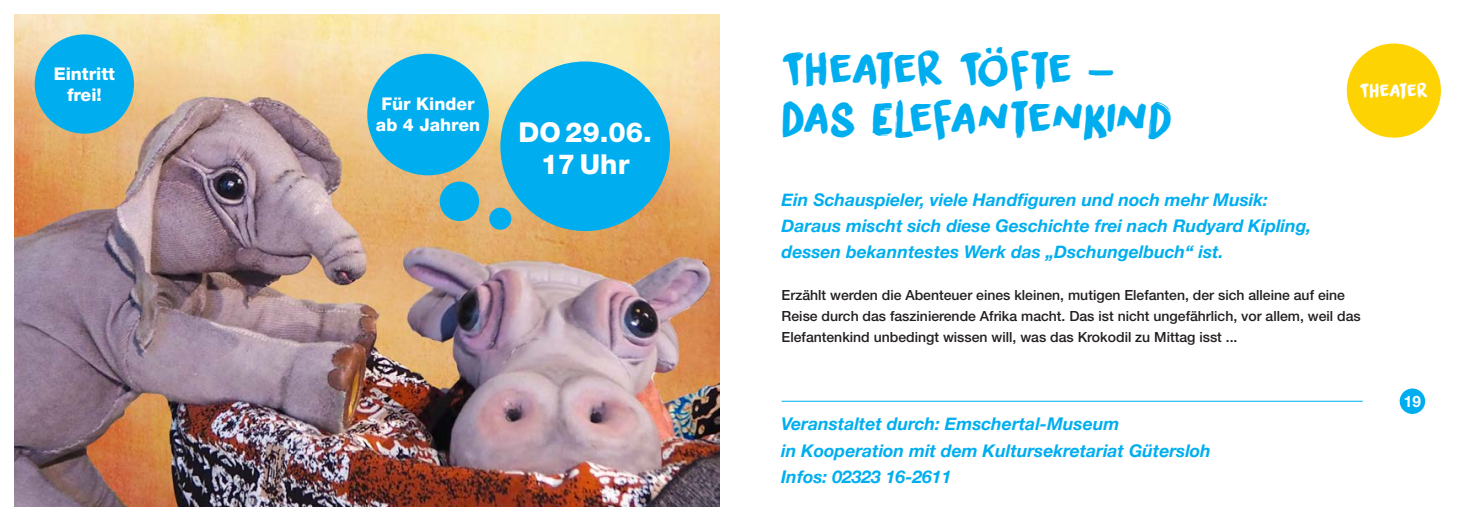
<style>
.page{position:relative;width:1469px;height:521px;background:#fff}
.page>*{position:absolute;margin:0;border:0;box-sizing:border-box;transform-origin:0 0}
.t1{font:45.5px "DK Liquid Embrace";letter-spacing:-.015em;color:#00aeef}
.t2{font:800 27.47px "Helvetica Neue LT Pro";color:#fff}
.t3{font:19.25px "DK Liquid Embrace";letter-spacing:-.02em;color:#fff}
.t4{font:italic 700 17.5px/26.2px "Helvetica Neue";color:#00aeef}
.t5{font:800 17.5px/21px "Helvetica Neue LT Pro";color:#fff;text-align:center}
.t6{font:700 15.75px "Helvetica Neue LT Pro";color:#fff}
.t7{font:500 14px/21px "Helvetica Neue LT Pro";color:#231f20}
</style>
<div class="page">
<img style="left:15px;top:15px;width:704px;height:491px">
<div style="left:35px;top:34px;width:99px;height:100px;background:#00aeef;border-radius:50%"></div>
<div style="left:440px;top:182px;width:39px;height:39px;background:#00aeef;border-radius:50%"></div>
<div style="left:489px;top:208px;width:22px;height:22px;background:#00aeef;border-radius:50%"></div>
<div style="left:500px;top:61px;width:170px;height:170px;background:#00aeef;border-radius:50%"></div>
<div style="left:367px;top:54px;width:122px;height:121px;background:#00aeef;border-radius:50%"></div>
<hr style="left:781px;top:401px;width:581px;height:1px;background:#00aeef">
<div style="left:1399px;top:388px;width:26px;height:26px;background:#00aeef;border-radius:50%"></div>
<div style="left:1346px;top:44px;width:94px;height:94px;background:#fed304;border-radius:50%"></div>
<p class="t5" style="left:54px;top:63px;width:63px">Eintritt</p>
<p class="t5" style="left:67px;top:84px;width:36px">frei!</p>
<p class="t5" style="left:376px;top:93px;width:106px">Für Kinder ab 4 Jahren</p>
<p class="t2" style="left:518px;top:116px;width:135px">DO 29.06.</p>
<p class="t2" style="left:541px;top:148px;width:90px">17 Uhr</p>
<p class="t1" style="left:781px;top:36px;width:335px">Theater Töfte -</p>
<p class="t1" style="left:781px;top:85px;width:392px">Das Elefantenkind</p>
<p class="t3" style="left:1359px;top:77px;width:70px">Theater</p>
<p class="t4" style="left:781px;top:187px;width:531px">Ein Schauspieler, viele Handfiguren und noch mehr Musik:<br>Daraus mischt sich diese Geschichte frei nach Rudyard Kipling, dessen bekanntestes Werk das „Dschungelbuch“ ist.</p>
<p class="t7" style="left:781px;top:284px;width:580px">Erzählt werden die Abenteuer eines kleinen, mutigen Elefanten, der sich alleine auf eine<br>Reise durch das faszinierende Afrika macht. Das ist nicht ungefährlich, vor allem, weil das<br>Elefantenkind unbedingt wissen will, was das Krokodil zu Mittag isst ...</p>
<p class="t4" style="left:781px;top:411px;width:431px">Veranstaltet durch: Emschertal-Museum<br>in Kooperation mit dem Kultursekretariat Gütersloh</p>
<p class="t4" style="left:781px;top:464px;width:172px">Infos: 02323 16-2611</p>
<p class="t6" style="left:1403px;top:391px;width:19px">19</p>
</div>
